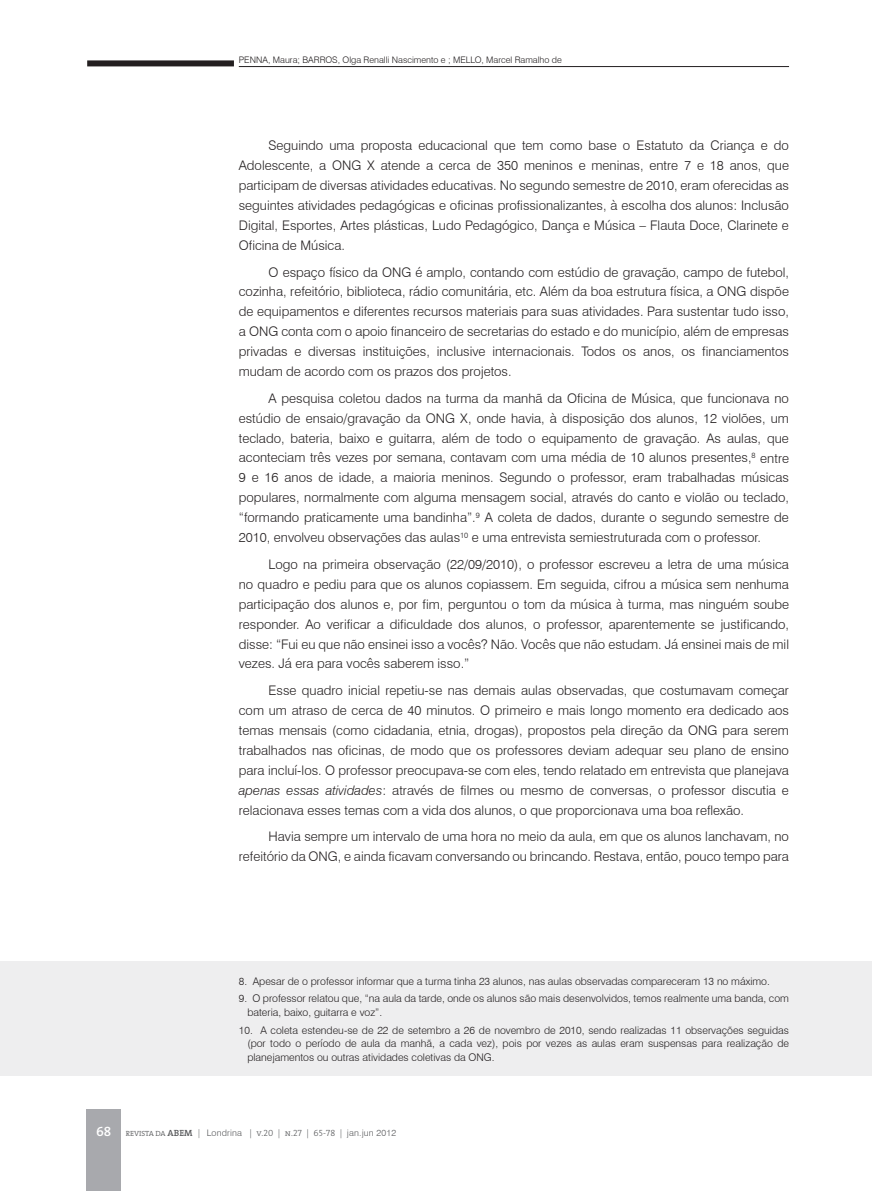
<style>
.page{position:relative;width:872px;height:1191px;background:#fff}
.page>*{position:absolute;margin:0;border:0;box-sizing:border-box;transform-origin:0 0}
.t1{font:300 13.2px/20px "Swiss 721 BT";color:#231f20;text-align:justify}
.t2{font:300 10.5px/13.5px "Swiss 721 BT";color:#231f20}
.t3{font:300 9px "Swiss 721 BT";color:#231f20}
.t4{font:300 9px "Swiss 721 BT";letter-spacing:.02em;color:#57585a}
.s1{font-style:italic}
.s2{font-family:"The Serif Semi Bold Caps";font-weight:400;font-size:13.5px;color:#fff}
.s3{font-family:"The Serif";font-size:7.5px}
.s4{font-family:"The Serif";font-weight:600}
.s5{font-family:"The Serif Light Caps";font-weight:400}
</style>
<div class="page">
<hr style="left:239px;top:66px;width:550px;height:1px;background:#231f20">
<div style="left:87px;top:60px;width:147px;height:6px;background:#231f20"></div>
<div style="left:86px;top:1109px;width:35px;height:82px;background:#a8a9ad"></div>
<div style="left:0;top:961px;width:872px;height:115px;background:#eeeeef"></div>
<p class="t3" style="left:239px;top:54px;width:324px">PENNA, Maura; BARROS, Olga Renalli Nascimento e ; MELLO, Marcel Ramalho de</p>
<p class="t1" style="left:239px;top:136px;width:551px;text-indent:30px">Seguindo uma proposta educacional que tem como base o Estatuto da Criança e do Adolescente, a ONG X atende a cerca de 350 meninos e meninas, entre 7 e 18 anos, que participam de diversas atividades educativas. No segundo semestre de 2010, eram oferecidas as seguintes atividades pedagógicas e oficinas profissionalizantes, à escolha dos alunos: Inclusão Digital, Esportes, Artes plásticas, Ludo Pedagógico, Dança e Música – Flauta Doce, Clarinete e Oficina de Música.</p>
<p class="t1" style="left:239px;top:262px;width:551px;text-indent:30px">O espaço físico da ONG é amplo, contando com estúdio de gravação, campo de futebol, cozinha, refeitório, biblioteca, rádio comunitária, etc. Além da boa estrutura física, a ONG dispõe de equipamentos e diferentes recursos materiais para suas atividades. Para sustentar tudo isso, a ONG conta com o apoio financeiro de secretarias do estado e do município, além de empresas privadas e diversas instituições, inclusive internacionais. Todos os anos, os financiamentos mudam de acordo com os prazos dos projetos.</p>
<p class="t1" style="left:239px;top:388px;width:551px;text-indent:30px">A pesquisa coletou dados na turma da manhã da Oficina de Música, que funcionava no estúdio de ensaio/gravação da ONG X, onde havia, à disposição dos alunos, 12 violões, um teclado, bateria, baixo e guitarra, além de todo o equipamento de gravação. As aulas, que aconteciam três vezes por semana, contavam com uma média de 10 alunos presentes,<sup>8</sup> entre 9 e 16 anos de idade, a maioria meninos. Segundo o professor, eram trabalhadas músicas populares, normalmente com alguma mensagem social, através do canto e violão ou teclado, “formando praticamente uma bandinha”.<sup>9</sup> A coleta de dados, durante o segundo semestre de 2010, envolveu observações das aulas<sup>10</sup> e uma entrevista semiestruturada com o professor.</p>
<p class="t1" style="left:239px;top:554px;width:552px;text-indent:30px">Logo na primeira observação (22/09/2010), o professor escreveu a letra de uma música no quadro e pediu para que os alunos copiassem. Em seguida, cifrou a música sem nenhuma participação dos alunos e, por fim, perguntou o tom da música à turma, mas ninguém soube responder. Ao verificar a dificuldade dos alunos, o professor, aparentemente se justificando, disse: “Fui eu que não ensinei isso a vocês? Não. Vocês que não estudam. Já ensinei mais de mil vezes. Já era para vocês saberem isso.”</p>
<p class="t1" style="left:239px;top:680px;width:551px;text-indent:30px">Esse quadro inicial repetiu-se nas demais aulas observadas, que costumavam começar com um atraso de cerca de 40 minutos. O primeiro e mais longo momento era dedicado aos temas mensais (como cidadania, etnia, drogas), propostos pela direção da ONG para serem trabalhados nas oficinas, de modo que os professores deviam adequar seu plano de ensino para incluí-los. O professor preocupava-se com eles, tendo relatado em entrevista que planejava <span class="s1">apenas essas atividades</span>: através de filmes ou mesmo de conversas, o professor discutia e relacionava esses temas com a vida dos alunos, o que proporcionava uma boa reflexão.</p>
<p class="t1" style="left:239px;top:826px;width:551px;text-align:right">Havia sempre um intervalo de uma hora no meio da aula, em que os alunos lanchavam, no refeitório da ONG, e ainda ficavam conversando ou brincando. Restava, então, pouco tempo para</p>
<p class="t2" style="left:239px;top:974px;width:532px">8. Apesar de o professor informar que a turma tinha 23 alunos, nas aulas observadas compareceram 13 no máximo.</p>
<p class="t2" style="left:247px;top:991px;width:543px;text-indent:-9px">9. O professor relatou que, “na aula da tarde, onde os alunos são mais desenvolvidos, temos realmente uma banda, com bateria, baixo, guitarra e voz”.</p>
<p class="t2" style="left:247px;top:1023px;width:543px;text-align:justify;text-indent:-9px">10. A coleta estendeu-se de 22 de setembro a 26 de novembro de 2010, sendo realizadas 11 observações seguidas (por todo o período de aula da manhã, a cada vez), pois por vezes as aulas eram suspensas para realização de planejamentos ou outras atividades coletivas da ONG.</p>
<p class="t4" style="left:96px;top:1127px;width:301px"><span class="s2">68</span> <span class="s3">REVISTA DA</span> <span class="s4">ABEM</span> | Londrina <span class="s5">| v.20 | n.27 | 65-78 |</span> jan.jun 2012</p>
</div>
